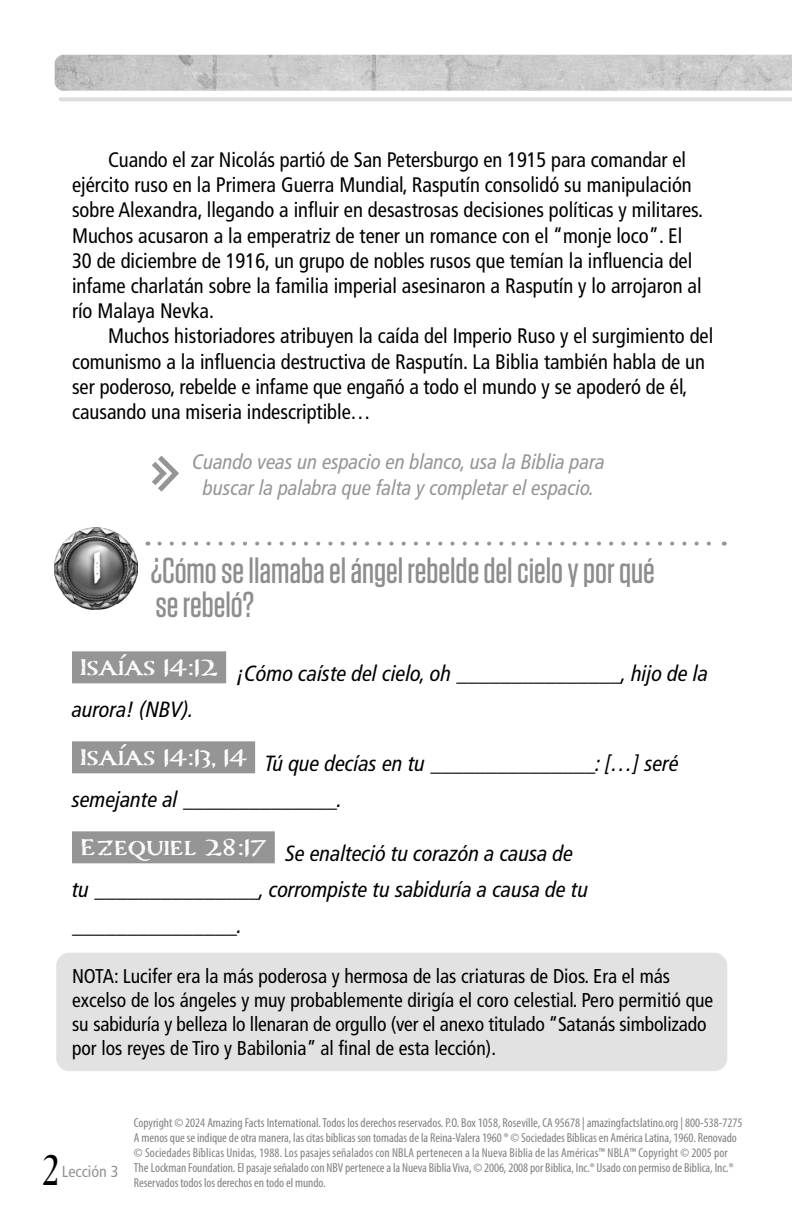
<style>
.page{position:relative;width:792px;height:1224px;background:#fff}
.page>*{position:absolute;margin:0;border:0;box-sizing:border-box;transform-origin:0 0}
.Compass_Numbers{font:700 50px "Carta Marina";color:#fff}
.t1{font:44px "Desire Pro";color:#000}
.Questions_1{font:500 36px/34px "Tungsten";color:#8d8d8d}
.Scripture_with_blanks{font:italic condensed 22px/36px "Frutiger LT Pro";color:#000}
.Main_Copy{font:condensed 21px/25.2px "Frutiger LT Pro";color:#000}
.Instructions{font:italic condensed 21px/25.2px "Frutiger LT Pro";color:#959595;text-align:center}
.NOTE{font:condensed 20px/24px "Frutiger LT Pro";color:#000}
.t2{font:condensed 16px "Frutiger LT Pro";color:#949494}
.t3{font:condensed 13px/15px "Myriad Pro";letter-spacing:-.005em;color:#818181}
</style>
<div class="page">
<img style="left:55px;top:55px;width:737px;height:36px">
<hr style="left:60px;top:97px;width:732px;height:4px;background:#dedede">
<div style="left:72px;top:651px;width:154px;height:32px;background:#959595"></div>
<div style="left:72px;top:741px;width:183px;height:32px;background:#959595"></div>
<div style="left:72px;top:831px;width:203px;height:32px;background:#959595"></div>
<img style="left:54px;top:527px;width:83px;height:82px">
<div style="left:87px;top:548px;width:19px;height:43px;background:#000;opacity:.75"></div>
<svg style="left:152px;top:456px;width:27px;height:36px"></svg>
<svg style="left:159px;top:542px;width:552px;height:4px"></svg>
<div style="left:56px;top:953px;width:671px;height:118px;background:#e2e2e2;border-radius:13px"></div>
<p class="Main_Copy" style="left:72px;top:147px;width:633px;text-indent:36px">Cuando el zar Nicolás partió de San Petersburgo en 1915 para comandar el ejército ruso en la Primera Guerra Mundial, Rasputín consolidó su manipulación sobre Alexandra, llegando a influir en desastrosas decisiones políticas y militares.<br>Muchos acusaron a la emperatriz de tener un romance con el “monje loco”. El 30 de diciembre de 1916, un grupo de nobles rusos que temían la influencia del infame charlatán sobre la familia imperial asesinaron a Rasputín y lo arrojaron al río Malaya Nevka.</p>
<p class="Main_Copy" style="left:72px;top:324px;width:643px;text-indent:36px">Muchos historiadores atribuyen la caída del Imperio Ruso y el surgimiento del comunismo a la influencia destructiva de Rasputín. La Biblia también habla de un ser poderoso, rebelde e infame que engañó a todo el mundo y se apoderó de él, causando una miseria indescriptible…</p>
<p class="Instructions" style="left:192px;top:450px;width:414px">Cuando veas un espacio en blanco, usa la Biblia para buscar la palabra que falta y completar el espacio.</p>
<p class="Compass_Numbers" style="left:93px;top:537px;width:12px">1</p>
<p class="Questions_1" style="left:151px;top:554px;width:505px">¿Cómo se llamaba el ángel rebelde del cielo y por qué se rebeló?</p>
<p class="Scripture_with_blanks" style="left:72px;top:656px;width:638px;text-indent:8px"><sup>Isaías</sup> <sup>14:12</sup> ¡Cómo caíste del cielo, oh _______________, hijo de la aurora! (NBV).</p>
<p class="Scripture_with_blanks" style="left:72px;top:746px;width:608px;text-indent:8px"><sup>Isaías</sup> <sup>14:13,</sup> <sup>14</sup> Tú que decías en tu _______________: […] seré semejante al ______________.</p>
<p class="Scripture_with_blanks" style="left:72px;top:836px;width:518px;text-indent:8px"><sup>Ezequiel</sup> <sup>28:17</sup> Se enalteció tu corazón a causa de tu _______________, corrompiste tu sabiduría a causa de tu _______________.</p>
<p class="NOTE" style="left:72px;top:964px;width:643px">NOTA: Lucifer era la más poderosa y hermosa de las criaturas de Dios. Era el más excelso de los ángeles y muy probablemente dirigía el coro celestial. Pero permitió que su sabiduría y belleza lo llenaran de orgullo (ver el anexo titulado “Satanás simbolizado por los reyes de Tiro y Babilonia” al final de esta lección).</p>
<h2 class="t1" style="left:43px;top:1144px;width:17px">2</h2>
<p class="t2" style="left:62px;top:1162px;width:58px">Lección 3</p>
<p class="t3" style="left:134px;top:1115px;width:610px">Copyright © 2024 Amazing Facts International. Todos los derechos reservados. P.O. Box 1058, Roseville, CA 95678 | amazingfactslatino.org | 800-538-7275<br>A menos que se indique de otra manera, las citas bíblicas son tomadas de la Reina-Valera 1960 ® © Sociedades Bíblicas en América Latina, 1960. Renovado © Sociedades Bíblicas Unidas, 1988. Los pasajes señalados con NBLA pertenecen a la Nueva Biblia de las Américas™ NBLA™ Copyright © 2005 por The Lockman Foundation. El pasaje señalado con NBV pertenece a la Nueva Biblia Viva, © 2006, 2008 por Biblica, Inc.® Usado con permiso de Biblica, Inc.® Reservados todos los derechos en todo el mundo.</p>
</div>
